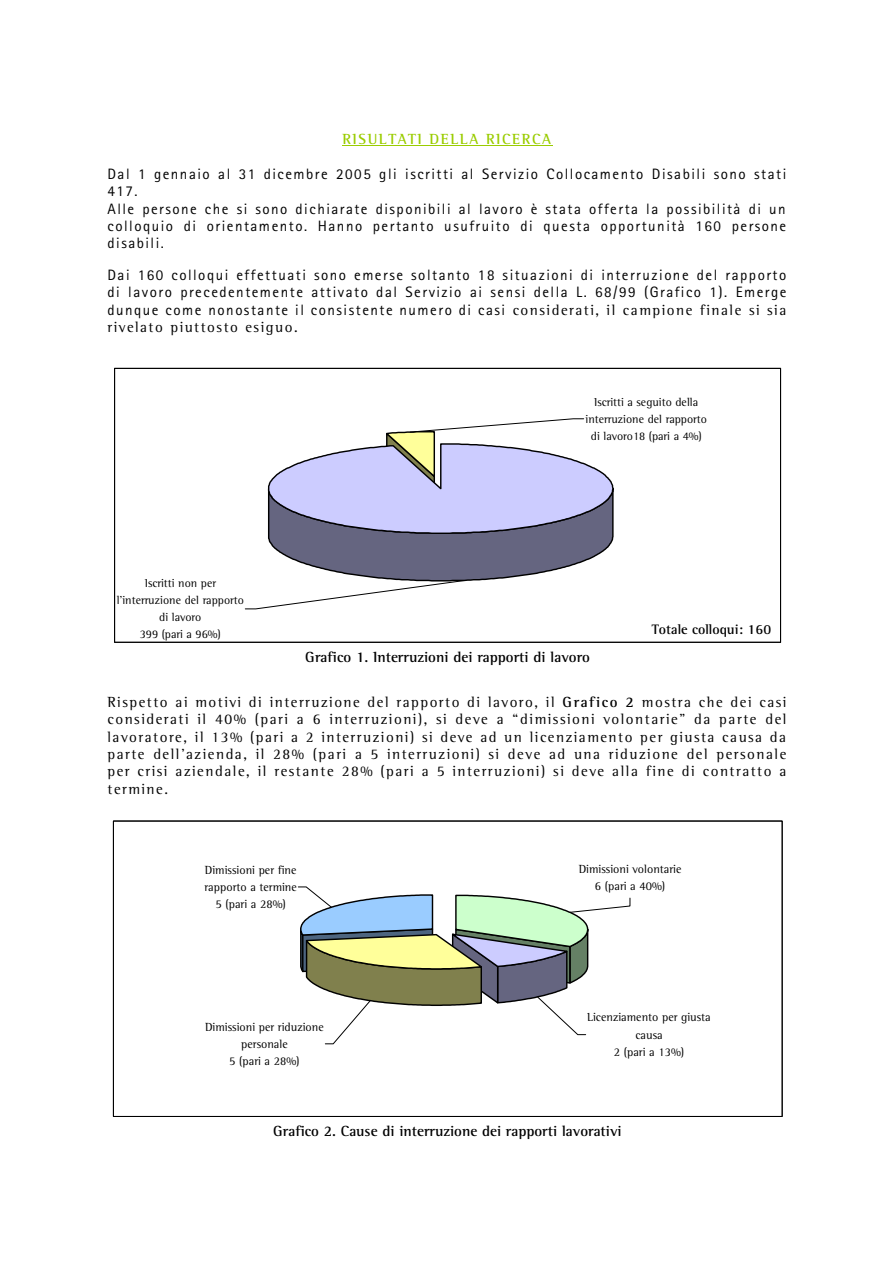
<style>
.page{position:relative;width:893px;height:1263px;background:#fff}
.page>*{position:absolute;margin:0;border:0;box-sizing:border-box;transform-origin:0 0}
.t1{font:15px/17.5px "Rotis Sans Serif+T42+NBDTZF";letter-spacing:.1em;color:#000}
.t2{font:15px/17.4px "Rotis Semi Serif+T42+QATQRY";letter-spacing:.1em;color:#000;text-align:justify}
.t3{font:15px "Rotis Semi Serif Bold+T42+GRTUFH";color:#000}
.t4{font:15px "Rotis Semi Serif Bold+T42+GRTUFH";letter-spacing:.095em;color:#9acc00}
.t5{font:14.1px "Rotis Semi Serif Bold+T42+GRTUFH";letter-spacing:-.005em;color:#000}
.t6{font:12px/17.1px "Rotis Semi Serif+T42+QATQRY";color:#000;text-align:center}
.t7{font:11.85px/17px "Rotis Semi Serif+T42+QATQRY";color:#000;text-align:center}
.s1{font-family:"Rotis Semi Serif+T42+QATQRY"}
.s2{font-family:"Rotis Semi Serif Bold+T42+GRTUFH"}
</style>
<div class="page">
<hr style="left:342px;top:145px;width:211px;height:1px;background:#9acc00">
<svg style="left:245px;top:419px;width:369px;height:190px"></svg>
<div style="left:115px;top:368px;width:666px;height:274px;border:1px solid #000"></div>
<svg style="left:298px;top:887px;width:332px;height:157px"></svg>
<p class="t4" style="left:342px;top:129px;width:210px">RISULTATI DELLA RICERCA</p>
<p class="t1" style="left:107px;top:165px;width:680px">Dal 1 gennaio al 31 dicembre 2005 gli iscritti al Servizio Collocamento Disabili sono stati 417.<br>Alle persone che si sono dichiarate disponibili al lavoro è stata offerta la possibilità di un colloquio di orientamento. Hanno pertanto usufruito di questa opportunità 160 persone disabili.</p>
<p class="t1" style="left:107px;top:266px;width:680px;text-align:justify">Dai 160 colloqui effettuati sono emerse soltanto 18 situazioni di interruzione del rapporto di lavoro precedentemente attivato dal Servizio ai sensi della L. 68/99 (Grafico 1). Emerge dunque come nonostante il consistente numero di casi <span class="s1">considerati, il campione finale si sia</span></p>
<p class="t2" style="left:107px;top:319px;width:192px">rivelato piuttosto esiguo.</p>
<p class="t7" style="left:117px;top:575px;width:129px">Iscritti non per l'interruzione del rapporto di lavoro<br>399 (pari a 96%)</p>
<p class="t7" style="left:585px;top:393px;width:123px">Iscritti a seguito della interruzione del rapporto di lavoro18 (pari a 4%)</p>
<p class="t5" style="left:652px;top:620px;width:121px">Totale colloqui: 160</p>
<p class="t3" style="left:305px;top:648px;width:286px">Grafico 1. Interruzioni dei rapporti di lavoro</p>
<p class="t2" style="left:107px;top:693px;width:681px">Rispetto ai motivi di interruzione del rapporto di lavoro, il <span class="s2">Grafico 2</span> mostra che dei casi considerati il 40% (pari a 6 interruzioni), si deve a “dimissioni volontarie” da parte del lavoratore, il 13% (pari a 2 interruzioni) si deve ad un licenziamento per giusta causa da parte dell’azienda, il 28% (pari a 5 interruzioni) si deve ad una riduzione del personale per crisi aziendale, il restante 28% (pari a 5 interruzioni) si deve alla fine di contratto a termine.</p>
<p class="t6" style="left:204px;top:861px;width:94px">Dimissioni per fine rapporto a termine<br>5 (pari a 28%)</p>
<p class="t6" style="left:579px;top:860px;width:104px">Dimissioni volontarie<br>6 (pari a 40%)</p>
<p class="t6" style="left:205px;top:1018px;width:120px">Dimissioni per riduzione personale<br>5 (pari a 28%)</p>
<p class="t6" style="left:587px;top:1009px;width:125px">Licenziamento per giusta causa<br>2 (pari a 13%)</p>
<p class="t3" style="left:273px;top:1122px;width:350px">Grafico 2. Cause di interruzione dei rapporti lavorativi</p>
</div>
